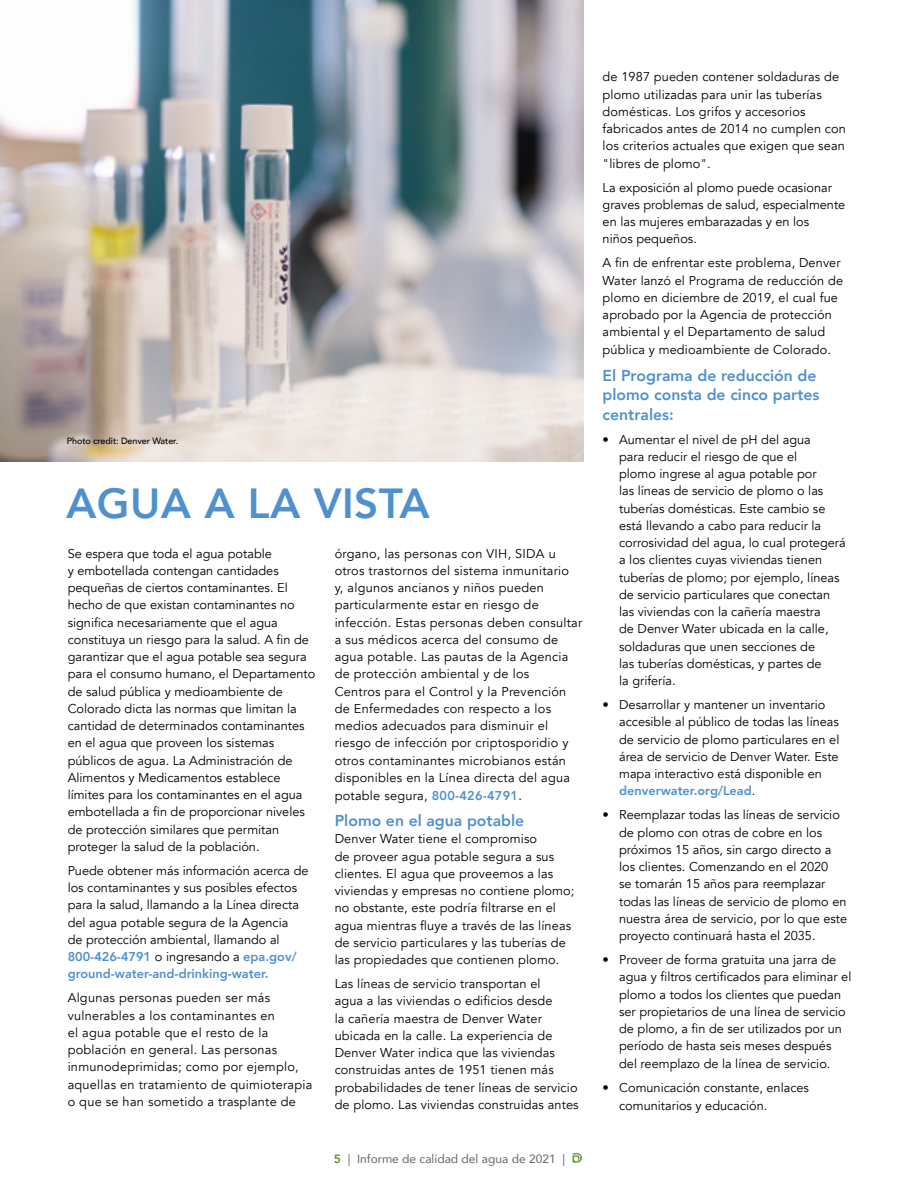
<style>
.page{position:relative;width:918px;height:1188px;background:#fff}
.page>*{position:absolute;margin:0;border:0;box-sizing:border-box;transform-origin:0 0}
.t1{font:800 42px "Avenir";letter-spacing:.01em;color:#5091cd}
.t2{font:800 15.75px/19.5px "Avenir";color:#5091cd}
.t3{font:12.75px/17.2px "Avenir";color:#000}
.t4{font:12.75px/17.2px "Avenir";letter-spacing:.02em;color:#000}
.t5{font:12px "Avenir";color:#636466}
.t6{font:500 9px "Avenir";letter-spacing:-.01em;color:#000}
.s1{font-weight:800;color:#5091cd}
.s2{font-weight:800;color:#67932d}
</style>
<div class="page">
<svg style="left:573px;top:1153px;width:9px;height:10px"></svg>
<img style="left:0;top:0;width:583px;height:461px">
<p class="t6" style="left:67px;top:433px;width:113px">Photo credit: Denver Water.</p>
<h1 class="t1" style="left:66px;top:471px;width:365px">AGUA A LA VISTA</h1>
<p class="t3" style="left:68px;top:545px;width:249px">Se espera que toda el agua potable<br>y embotellada contengan cantidades pequeñas de ciertos contaminantes. El hecho de que existan contaminantes no significa necesariamente que el agua constituya un riesgo para la salud. A fin de garantizar que el agua potable sea segura para el consumo humano, el Departamento de salud pública y medioambiente de Colorado dicta las normas que limitan la cantidad de determinados contaminantes en el agua que proveen los sistemas públicos de agua. La Administración de Alimentos y Medicamentos establece límites para los contaminantes en el agua embotellada a fin de proporcionar niveles de protección similares que permitan proteger la salud de la población.</p>
<p class="t3" style="left:68px;top:862px;width:242px">Puede obtener más información acerca de los contaminantes y sus posibles efectos para la salud, llamando a la Línea directa del agua potable segura de la Agencia<br>de protección ambiental, llamando al <span class="s1">800-426-4791</span> o ingresando a <span class="s1">epa.gov/ ground-water-and-drinking-water.</span></p>
<p class="t4" style="left:68px;top:990px;width:246px">Algunas personas pueden ser más vulnerables a los contaminantes en<br>el agua potable que el resto de la población en general. Las personas inmunodeprimidas; como por ejemplo, aquellas en tratamiento de quimioterapia o que se han sometido a trasplante de</p>
<p class="t4" style="left:335px;top:545px;width:249px">órgano, las personas con VIH, SIDA u otros trastornos del sistema inmunitario<br>y, algunos ancianos y niños pueden particularmente estar en riesgo de infección. Estas personas deben consultar a sus médicos acerca del consumo de agua potable. Las pautas de la Agencia de protección ambiental y de los<br>Centros para el Control y la Prevención de Enfermedades con respecto a los medios adecuados para disminuir el riesgo de infección por criptosporidio y otros contaminantes microbianos están disponibles en la Línea directa del agua potable segura, <span class="s1">800-426-4791</span>.</p>
<p class="t2" style="left:335px;top:811px;width:191px">Plomo en el agua potable</p>
<p class="t3" style="left:335px;top:831px;width:241px">Denver Water tiene el compromiso<br>de proveer agua potable segura a sus clientes. El agua que proveemos a las viviendas y empresas no contiene plomo; no obstante, este podría filtrarse en el agua mientras fluye a través de las líneas de servicio particulares y las tuberías de las propiedades que contienen plomo.</p>
<p class="t3" style="left:335px;top:975px;width:246px">Las líneas de servicio transportan el<br>agua a las viviendas o edificios desde<br>la cañería maestra de Denver Water ubicada en la calle. La experiencia de Denver Water indica que las viviendas construidas antes de 1951 tienen más probabilidades de tener líneas de servicio de plomo. Las viviendas construidas antes</p>
<p class="t5" style="left:334px;top:1149px;width:233px"><span class="s2">5</span> | Informe de calidad del agua de 2021 |</p>
<p class="t3" style="left:603px;top:69px;width:245px">de 1987 pueden contener soldaduras de plomo utilizadas para unir las tuberías domésticas. Los grifos y accesorios fabricados antes de 2014 no cumplen con los criterios actuales que exigen que sean "libres de plomo".</p>
<p class="t3" style="left:603px;top:179px;width:244px">La exposición al plomo puede ocasionar graves problemas de salud, especialmente en las mujeres embarazadas y en los<br>niños pequeños.</p>
<p class="t3" style="left:603px;top:254px;width:242px">A fin de enfrentar este problema, Denver Water lanzó el Programa de reducción de plomo en diciembre de 2019, el cual fue aprobado por la Agencia de protección ambiental y el Departamento de salud pública y medioambiente de Colorado.</p>
<p class="t2" style="left:603px;top:365px;width:218px">El Programa de reducción de plomo consta de cinco partes centrales:</p>
<p class="t3" style="left:619px;top:431px;width:228px;text-indent:-16px">• Aumentar el nivel de pH del agua<br>para reducir el riesgo de que el<br>plomo ingrese al agua potable por<br>las líneas de servicio de plomo o las tuberías domésticas. Este cambio se está llevando a cabo para reducir la corrosividad del agua, lo cual protegerá a los clientes cuyas viviendas tienen tuberías de plomo; por ejemplo, líneas de servicio particulares que conectan las viviendas con la cañería maestra<br>de Denver Water ubicada en la calle, soldaduras que unen secciones de<br>las tuberías domésticas, y partes de<br>la grifería.</p>
<p class="t3" style="left:619px;top:696px;width:222px;text-indent:-16px">• Desarrollar y mantener un inventario accesible al público de todas las líneas de servicio de plomo particulares en el área de servicio de Denver Water. Este mapa interactivo está disponible en <span class="s1">denverwater.org/Lead</span>.</p>
<p class="t3" style="left:619px;top:807px;width:230px;text-indent:-16px">• Reemplazar todas las líneas de servicio de plomo con otras de cobre en los próximos 15 años, sin cargo directo a los clientes. Comenzando en el 2020<br>se tomarán 15 años para reemplazar todas las líneas de servicio de plomo en nuestra área de servicio, por lo que este proyecto continuará hasta el 2035.</p>
<p class="t3" style="left:619px;top:951px;width:234px;text-indent:-16px">• Proveer de forma gratuita una jarra de agua y filtros certificados para eliminar el plomo a todos los clientes que puedan ser propietarios de una línea de servicio de plomo, a fin de ser utilizados por un período de hasta seis meses después del reemplazo de la línea de servicio.</p>
<p class="t3" style="left:619px;top:1078px;width:191px;line-height:18px;text-indent:-16px">• Comunicación constante, enlaces comunitarios y educación.</p>
</div>
